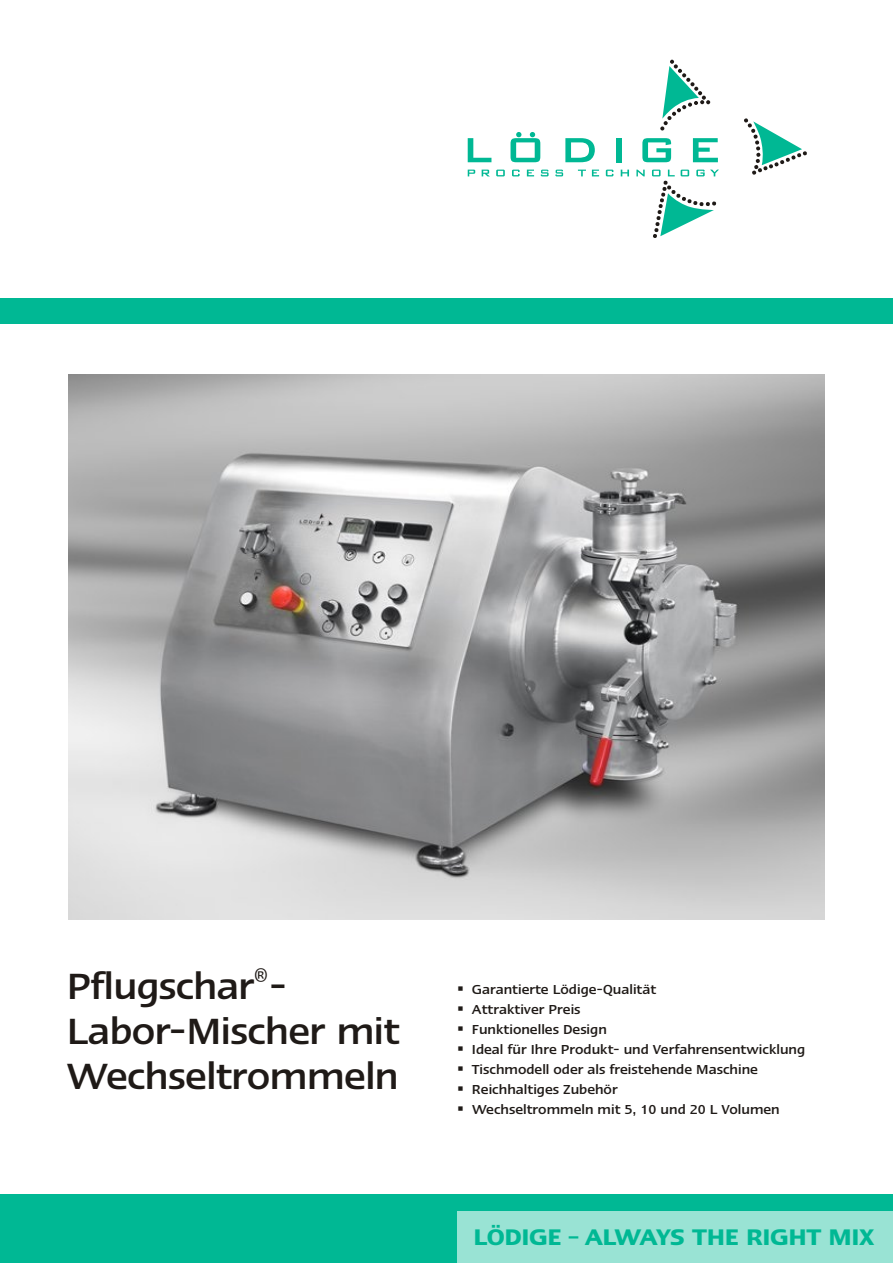
<style>
.page{position:relative;width:894px;height:1263px;background:#fff}
.page>*{position:absolute;margin:0;border:0;box-sizing:border-box;transform-origin:0 0}
.t1{font:500 42px/45px "LT Ergo";letter-spacing:-.015em;color:#1f1a17}
.t2{font:700 25.95px "LT Ergo";letter-spacing:-.015em;color:#00b894}
.t3{font:500 25.5px "LT Ergo";color:#1f1a17}
.t4{font:500 15px "LT Ergo";color:#1f1a17}
</style>
<div class="page">
<img style="left:68px;top:374px;width:757px;height:546px">
<div style="left:0;top:298px;width:893px;height:25px;background:#00b894"></div>
<svg style="left:660px;top:60px;width:50px;height:71px"></svg>
<svg style="left:744px;top:118px;width:63px;height:57px"></svg>
<svg style="left:468px;top:138px;width:23px;height:24px"></svg>
<svg style="left:565px;top:138px;width:30px;height:24px"></svg>
<div style="left:616px;top:138px;width:6px;height:24px;background:#00b894"></div>
<svg style="left:642px;top:138px;width:29px;height:24px"></svg>
<svg style="left:693px;top:138px;width:25px;height:24px"></svg>
<svg style="left:468px;top:170px;width:7px;height:6px"></svg>
<svg style="left:482px;top:170px;width:8px;height:6px"></svg>
<svg style="left:496px;top:170px;width:9px;height:6px"></svg>
<svg style="left:512px;top:170px;width:8px;height:6px"></svg>
<svg style="left:527px;top:170px;width:7px;height:6px"></svg>
<svg style="left:541px;top:170px;width:8px;height:6px"></svg>
<svg style="left:555px;top:170px;width:8px;height:6px"></svg>
<svg style="left:578px;top:170px;width:8px;height:6px"></svg>
<svg style="left:592px;top:170px;width:7px;height:6px"></svg>
<svg style="left:606px;top:170px;width:7px;height:6px"></svg>
<svg style="left:621px;top:170px;width:8px;height:6px"></svg>
<svg style="left:636px;top:170px;width:9px;height:6px"></svg>
<svg style="left:652px;top:170px;width:67px;height:68px"></svg>
<svg style="left:511px;top:132px;width:29px;height:30px"></svg>
<div style="left:0;top:1195px;width:893px;height:68px;background:#00b894"></div>
<div style="left:457px;top:1212px;width:436px;height:51px;background:#99e3d4"></div>
<h3 class="t3" style="left:253px;top:962px;width:17px">®</h3>
<h1 class="t1" style="left:67px;top:964px;width:334px">Pflugschar -<br>Labor-Mischer mit<br>Wechseltrommeln</h1>
<p class="t4" style="left:457px;top:982px;width:201px">▪ Garantierte Lödige-Qualität</p>
<p class="t4" style="left:457px;top:1002px;width:125px">▪ Attraktiver Preis</p>
<p class="t4" style="left:457px;top:1022px;width:151px">▪ Funktionelles Design</p>
<p class="t4" style="left:457px;top:1042px;width:350px">▪ Ideal für Ihre Produkt- und Verfahrensentwicklung</p>
<p class="t4" style="left:457px;top:1062px;width:302px">▪ Tischmodell oder als freistehende Maschine</p>
<p class="t4" style="left:457px;top:1082px;width:162px">▪ Reichhaltiges Zubehör</p>
<p class="t4" style="left:457px;top:1102px;width:324px">▪ Wechseltrommeln mit 5, 10 und 20 L Volumen</p>
<h2 class="t2" style="left:474px;top:1223px;width:402px">LÖDIGE – ALWAYS THE RIGHT MIX</h2>
</div>
